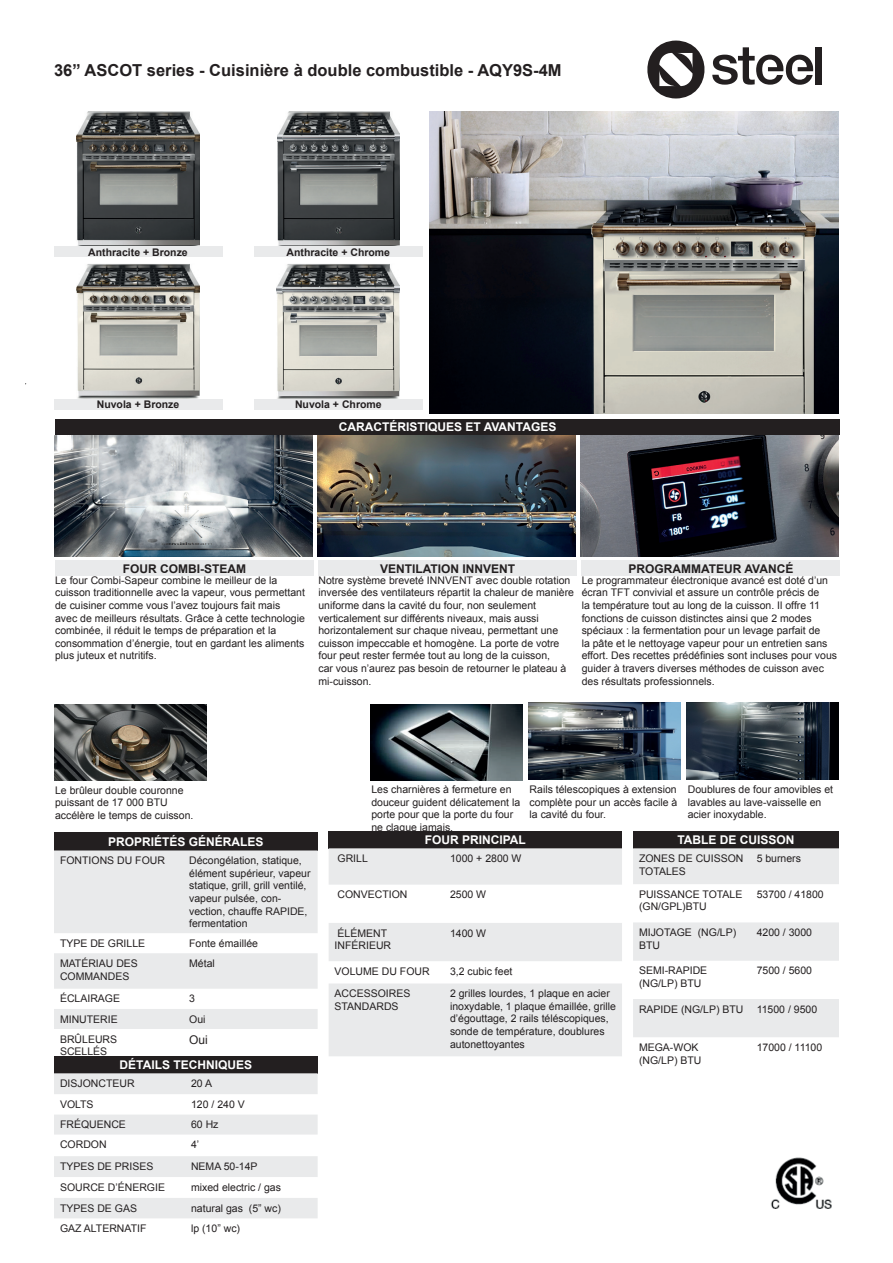
<style>
.page{position:relative;width:893px;height:1263px;background:#fff}
.page>*{position:absolute;margin:0;border:0;box-sizing:border-box;transform-origin:0 0}
.t1{font:700 16.5px "Arial";color:#231f20}
.t2{font:700 12px "Arial";color:#fff}
.t3{font:700 12px "Arial";color:#231f20}
.t4{font:12px "Arial";color:#231f20}
.t5{font:10.5px/12.6px "Arial";color:#231f20}
.t6{font:700 10.5px "Arial";color:#231f20}
</style>
<div class="page">
<div style="left:54px;top:832px;width:264px;height:18px;background:#231f20"></div>
<div style="left:329px;top:831px;width:293px;height:17px;background:#231f20"></div>
<svg style="left:329px;top:848px;width:293px;height:208px;fill:#e9eaeb"></svg>
<img style="left:771px;top:1157px;width:61px;height:52px">
<img style="left:54px;top:704px;width:152px;height:76px">
<img style="left:528px;top:703px;width:153px;height:76px">
<img style="left:687px;top:703px;width:152px;height:76px">
<img style="left:54px;top:436px;width:258px;height:120px">
<img style="left:317px;top:436px;width:259px;height:120px">
<svg style="left:54px;top:850px;width:264px;height:179px;fill:#e9eaeb"></svg>
<div style="left:633px;top:831px;width:206px;height:17px;background:#231f20"></div>
<svg style="left:633px;top:848px;width:206px;height:189px"></svg>
<div style="left:54px;top:1056px;width:264px;height:17px;background:#231f20"></div>
<svg style="left:54px;top:1073px;width:264px;height:145px"></svg>
<div style="left:816px;top:47px;width:6px;height:38px;background:#231f20"></div>
<svg style="left:647px;top:41px;width:166px;height:58px"></svg>
<img style="left:429px;top:112px;width:410px;height:301px">
<img style="left:77px;top:112px;width:122px;height:135px">
<img style="left:277px;top:112px;width:123px;height:135px">
<img style="left:77px;top:264px;width:123px;height:135px">
<img style="left:277px;top:264px;width:123px;height:135px">
<div style="left:54px;top:247px;width:168px;height:10px;background:#e9eaeb"></div>
<div style="left:254px;top:247px;width:168px;height:10px;background:#e9eaeb"></div>
<div style="left:54px;top:399px;width:168px;height:10px;background:#e9eaeb"></div>
<div style="left:254px;top:399px;width:168px;height:10px;background:#e9eaeb"></div>
<img style="left:581px;top:436px;width:258px;height:120px">
<img style="left:370px;top:704px;width:153px;height:76px">
<div style="left:55px;top:419px;width:785px;height:15px;background:#231f20"></div>
<div style="left:55px;top:560px;width:259px;height:16px;background:#e9eaeb"></div>
<div style="left:318px;top:560px;width:259px;height:16px;background:#e9eaeb"></div>
<div style="left:582px;top:560px;width:258px;height:16px;background:#e9eaeb"></div>
<h1 class="t1" style="left:54px;top:59px;width:509px">36” ASCOT series - Cuisinière à double combustible - AQY9S-4M</h1>
<p class="t6" style="left:88px;top:245px;width:101px">Anthracite + Bronze</p>
<p class="t6" style="left:287px;top:245px;width:105px">Anthracite + Chrome</p>
<p class="t6" style="left:97px;top:397px;width:84px">Nuvola + Bronze</p>
<p class="t6" style="left:295px;top:397px;width:88px">Nuvola + Chrome</p>
<p class="t2" style="left:339px;top:419px;width:219px">CARACTÉRISTIQUES ET AVANTAGES</p>
<p class="t3" style="left:123px;top:561px;width:125px">FOUR COMBI-STEAM</p>
<p class="t3" style="left:380px;top:561px;width:137px">VENTILATION INNVENT</p>
<p class="t3" style="left:628px;top:561px;width:166px">PROGRAMMATEUR AVANCÉ</p>
<p class="t5" style="left:55px;top:574px;width:251px">Le four Combi-Sapeur combine le meilleur de la cuisson traditionnelle avec la vapeur, vous permettant de cuisiner comme vous l’avez toujours fait mais avec de meilleurs résultats. Grâce à cette technologie combinée, il réduit le temps de préparation et la consommation d’énergie, tout en gardant les aliments plus juteux et nutritifs.</p>
<p class="t5" style="left:318px;top:574px;width:257px">Notre système breveté INNVENT avec double rotation inversée des ventilateurs répartit la chaleur de manière uniforme dans la cavité du four, non seulement verticalement sur différents niveaux, mais aussi horizontalement sur chaque niveau, permettant une cuisson impeccable et homogène. La porte de votre four peut rester fermée tout au long de la cuisson,<br>car vous n’aurez pas besoin de retourner le plateau à mi-cuisson.</p>
<p class="t5" style="left:582px;top:574px;width:257px">Le programmateur électronique avancé est doté d’un écran TFT convivial et assure un contrôle précis de<br>la température tout au long de la cuisson. Il offre 11 fonctions de cuisson distinctes ainsi que 2 modes spéciaux : la fermentation pour un levage parfait de<br>la pâte et le nettoyage vapeur pour un entretien sans effort. Des recettes prédéfinies sont incluses pour vous guider à travers diverses méthodes de cuisson avec des résultats professionnels.</p>
<p class="t5" style="left:55px;top:784px;width:140px">Le brûleur double couronne puissant de 17 000 BTU accélère le temps de cuisson.</p>
<p class="t5" style="left:371px;top:783px;width:150px">Les charnières à fermeture en douceur guident délicatement la porte pour que la porte du four ne claque jamais.</p>
<p class="t5" style="left:530px;top:783px;width:149px;text-align:justify">Rails télescopiques à extension complète pour un accès facile à la cavité du four.</p>
<p class="t5" style="left:688px;top:783px;width:147px">Doublures de four amovibles et lavables au lave-vaisselle en acier inoxydable.</p>
<p class="t2" style="left:108px;top:834px;width:157px">PROPRIÉTÉS GÉNÉRALES</p>
<p class="t2" style="left:425px;top:832px;width:103px">FOUR PRINCIPAL</p>
<p class="t5" style="left:338px;top:852px;width:32px">GRILL</p>
<p class="t5" style="left:450px;top:852px;width:73px">1000 + 2800 W</p>
<p class="t5" style="left:338px;top:888px;width:72px">CONVECTION</p>
<p class="t5" style="left:450px;top:888px;width:38px">2500 W</p>
<p class="t5" style="left:335px;top:927px;width:58px">ÉLÉMENT<br>INFÉRIEUR</p>
<p class="t5" style="left:450px;top:927px;width:38px">1400 W</p>
<p class="t5" style="left:335px;top:965px;width:97px">VOLUME DU FOUR</p>
<p class="t5" style="left:450px;top:965px;width:64px">3,2 cubic feet</p>
<p class="t5" style="left:335px;top:987px;width:77px">ACCESSOIRES<br>STANDARDS</p>
<p class="t5" style="left:450px;top:987px;width:167px">2 grilles lourdes, 1 plaque en acier inoxydable, 1 plaque émaillée, grille d’égouttage, 2 rails téléscopiques, sonde de température, doublures autonettoyantes</p>
<p class="t5" style="left:60px;top:854px;width:106px">FONTIONS DU FOUR</p>
<p class="t5" style="left:189px;top:854px;width:123px">Décongélation, statique, élément supérieur, vapeur statique, grill, grill ventilé, vapeur pulsée, con&shy;vection, chauffe RAPIDE, fermentation</p>
<p class="t5" style="left:60px;top:937px;width:87px">TYPE DE GRILLE</p>
<p class="t5" style="left:189px;top:937px;width:70px">Fonte émaillée</p>
<p class="t5" style="left:60px;top:957px;width:79px">MATÉRIAU DES<br>COMMANDES</p>
<p class="t5" style="left:189px;top:957px;width:27px">Métal</p>
<p class="t5" style="left:60px;top:992px;width:62px">ÉCLAIRAGE</p>
<p class="t5" style="left:189px;top:992px;width:7px">3</p>
<p class="t5" style="left:60px;top:1013px;width:59px">MINUTERIE</p>
<p class="t5" style="left:189px;top:1013px;width:18px">Oui</p>
<p class="t5" style="left:60px;top:1033px;width:59px">BRÛLEURS<br>SCELLÉS</p>
<p class="t4" style="left:189px;top:1031px;width:20px">Oui</p>
<p class="t2" style="left:120px;top:1057px;width:134px">DÉTAILS TECHNIQUES</p>
<p class="t5" style="left:60px;top:1077px;width:76px">DISJONCTEUR</p>
<p class="t5" style="left:191px;top:1077px;width:23px">20 A</p>
<p class="t5" style="left:60px;top:1098px;width:35px">VOLTS</p>
<p class="t5" style="left:191px;top:1098px;width:55px">120 / 240 V</p>
<p class="t5" style="left:60px;top:1118px;width:67px">FRÉQUENCE</p>
<p class="t5" style="left:191px;top:1118px;width:29px">60 Hz</p>
<p class="t5" style="left:60px;top:1138px;width:48px">CORDON</p>
<p class="t5" style="left:191px;top:1138px;width:10px">4’</p>
<p class="t5" style="left:60px;top:1160px;width:95px">TYPES DE PRISES</p>
<p class="t5" style="left:191px;top:1160px;width:68px">NEMA 50-14P</p>
<p class="t5" style="left:60px;top:1181px;width:107px">SOURCE D’ÉNERGIE</p>
<p class="t5" style="left:191px;top:1181px;width:91px">mixed electric / gas</p>
<p class="t5" style="left:60px;top:1202px;width:79px">TYPES DE GAS</p>
<p class="t5" style="left:191px;top:1202px;width:91px">natural gas (5” wc)</p>
<p class="t5" style="left:60px;top:1222px;width:88px">GAZ ALTERNATIF</p>
<p class="t5" style="left:191px;top:1222px;width:51px">lp (10” wc)</p>
<p class="t2" style="left:677px;top:832px;width:119px">TABLE DE CUISSON</p>
<p class="t5" style="left:639px;top:852px;width:106px">ZONES DE CUISSON<br>TOTALES</p>
<p class="t5" style="left:757px;top:852px;width:46px">5 burners</p>
<p class="t5" style="left:639px;top:888px;width:105px">PUISSANCE TOTALE (GN/GPL)BTU</p>
<p class="t5" style="left:757px;top:888px;width:69px">53700 / 41800</p>
<p class="t5" style="left:639px;top:926px;width:99px">MIJOTAGE (NG/LP)<br>BTU</p>
<p class="t5" style="left:757px;top:926px;width:57px">4200 / 3000</p>
<p class="t5" style="left:639px;top:964px;width:70px">SEMI-RAPIDE (NG/LP) BTU</p>
<p class="t5" style="left:757px;top:964px;width:57px">7500 / 5600</p>
<p class="t5" style="left:639px;top:1003px;width:106px">RAPIDE (NG/LP) BTU</p>
<p class="t5" style="left:757px;top:1003px;width:62px">11500 / 9500</p>
<p class="t5" style="left:639px;top:1041px;width:64px">MEGA-WOK (NG/LP) BTU</p>
<p class="t5" style="left:757px;top:1041px;width:67px">17000 / 11100</p>
</div>
